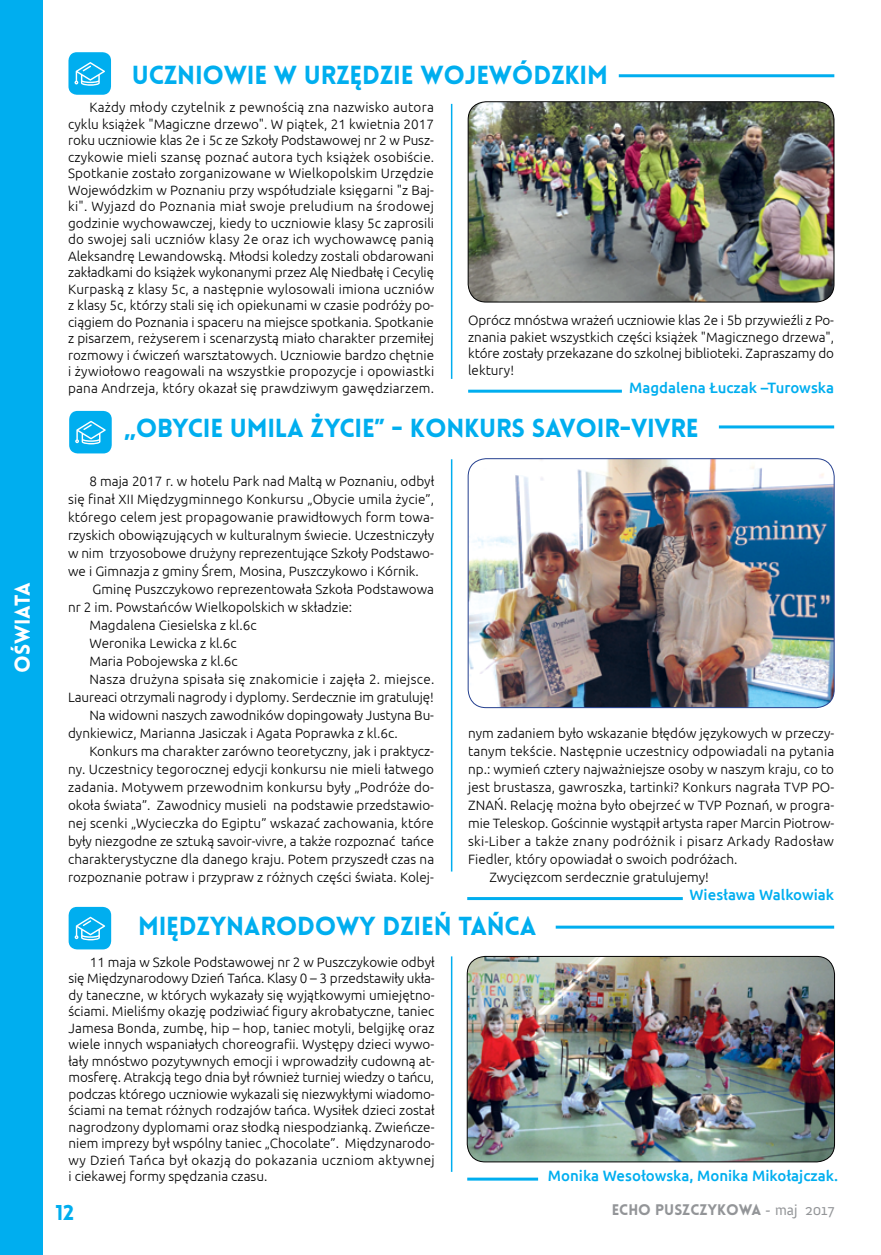
<style>
.page{position:relative;width:881px;height:1255px;background:#fff}
.page>*{position:absolute;margin:0;border:0;box-sizing:border-box;transform-origin:0 0}
.t1{font:900 25.5px "Lovelo";letter-spacing:-.01em;color:#00aeef}
.t2{font:900 21px "Lovelo";color:#fff}
.t3{font:900 21px "Lovelo";color:#00aeef}
.t4{font:500 15px "Ubuntu";color:#00aeef}
.t5{font:900 15px "Lovelo";color:#939598}
.t6{font:300 13.5px/16.5px "Ubuntu";color:#000;text-align:justify}
.t7{font:300 13.5px "Ubuntu";letter-spacing:.025em;color:#000}
.t8{font:300 13.5px "Ubuntu";letter-spacing:.02em;color:#000}
.s1{font-family:"Anivers";font-weight:400}
</style>
<div class="page">
<div style="left:0;top:0;width:43px;height:1254px;background:#00aeef"></div>
<div style="left:68px;top:52px;width:43px;height:43px;background:#00aeef;border-radius:9px"></div>
<svg style="left:74px;top:62px;width:31px;height:24px"></svg>
<img style="left:469px;top:102px;width:364px;height:200px">
<div style="left:467px;top:101px;width:367px;height:201px;border:1px solid #000;border-radius:18px"></div>
<img style="left:469px;top:458px;width:364px;height:249px">
<div style="left:467px;top:458px;width:367px;height:250px;border:1px solid #25408f;border-radius:18px"></div>
<div style="left:69px;top:411px;width:43px;height:42px;background:#00aeef;border-radius:9px"></div>
<svg style="left:75px;top:421px;width:31px;height:23px"></svg>
<img style="left:468px;top:956px;width:366px;height:205px">
<div style="left:466px;top:956px;width:368px;height:206px;border:1px solid #000;border-radius:18px"></div>
<div style="left:69px;top:906px;width:42px;height:43px;background:#00aeef;border-radius:9px"></div>
<svg style="left:75px;top:916px;width:30px;height:24px"></svg>
<hr style="left:468px;top:389px;width:153px;height:3px;background:#00aeef">
<hr style="left:467px;top:897px;width:215px;height:3px;background:#00aeef">
<hr style="left:467px;top:1177px;width:71px;height:3px;background:#00aeef">
<hr style="left:450px;top:104px;width:2px;height:275px;background:#00aeef">
<hr style="left:450px;top:459px;width:2px;height:412px;background:#00aeef">
<hr style="left:450px;top:956px;width:2px;height:215px;background:#00aeef">
<hr style="left:618px;top:74px;width:216px;height:3px;background:#00aeef">
<hr style="left:718px;top:425px;width:115px;height:3px;background:#00aeef">
<hr style="left:555px;top:925px;width:278px;height:3px;background:#00aeef">
<h2 class="t2" style="left:9px;top:673px;width:92px;rotate:-90deg">OŚWIATA</h2>
<h1 class="t1" style="left:132px;top:59px;width:477px">UCZNIOWIE W URZĘDZIE WOJEWÓDZKIM</h1>
<p class="t6" style="left:68px;top:99px;width:367px;text-indent:21px">Każdy młody czytelnik z pewnością zna nazwisko autora cyklu książek "Magiczne drzewo". W piątek, 21 kwietnia 2017 roku uczniowie klas 2e i 5c ze Szkoły Podstawowej nr 2 w Pusz&shy;czykowie mieli szansę poznać autora tych książek osobiście.<br>Spotkanie zostało zorganizowane w Wielkopolskim Urzędzie Wojewódzkim w Poznaniu przy współudziale księgarni "z Baj&shy;ki". Wyjazd do Poznania miał swoje preludium na środowej godzinie wychowawczej, kiedy to uczniowie klasy 5c zaprosili do swojej sali uczniów klasy 2e oraz ich wychowawcę panią Aleksandrę Lewandowską. Młodsi koledzy zostali obdarowani zakładkami do książek wykonanymi przez Alę Niedbałę i Cecylię Kurpaską z klasy 5c, a następnie wylosowali imiona uczniów z klasy 5c, którzy stali się ich opiekunami w czasie podróży po&shy;ciągiem do Poznania i spaceru na miejsce spotkania. Spotkanie z pisarzem, reżyserem i scenarzystą miało charakter przemiłej rozmowy i ćwiczeń warsztatowych. Uczniowie bardzo chętnie i żywiołowo reagowali na wszystkie propozycje i opowiastki pana Andrzeja, który okazał się prawdziwym gawędziarzem.</p>
<p class="t6" style="left:468px;top:312px;width:367px">Oprócz mnóstwa wrażeń uczniowie klas 2e i 5b przywieźli z Po&shy;znania pakiet wszystkich części książek "Magicznego drzewa", które zostały przekazane do szkolnej biblioteki. Zapraszamy do lektury!</p>
<p class="t4" style="left:628px;top:378px;width:206px">Magdalena Łuczak –Turowska</p>
<h1 class="t1" style="left:124px;top:412px;width:575px">„OBYCIE UMILA ŻYCIE” - KONKURS SAVOIR-VIVRE</h1>
<p class="t6" style="left:68px;top:472px;width:367px;line-height:18px;text-indent:21px">8 maja 2017 r. w hotelu Park nad Maltą w Poznaniu, odbył się finał XII Międzygminnego Konkursu „Obycie umila życie”, którego celem jest propagowanie prawidłowych form towa&shy;rzyskich obowiązujących w kulturalnym świecie. Uczestniczyły w nim trzyosobowe drużyny reprezentujące Szkoły Podstawo&shy;we i Gimnazja z gminy Śrem, Mosina, Puszczykowo i Kórnik.</p>
<p class="t6" style="left:93px;top:581px;width:343px">Gminę Puszczykowo reprezentowała Szkoła Podstawowa</p>
<p class="t6" style="left:68px;top:599px;width:285px">nr 2 im. Powstańców Wielkopolskich w składzie:</p>
<p class="t6" style="left:89px;top:617px;width:169px">Magdalena Ciesielska z kl.6c</p>
<p class="t6" style="left:89px;top:635px;width:149px">Weronika Lewicka z kl.6c</p>
<p class="t6" style="left:89px;top:653px;width:150px">Maria Pobojewska z kl.6c</p>
<p class="t8" style="left:89px;top:671px;width:346px">Nasza drużyna spisała się znakomicie i zajęła 2. miejsce.</p>
<p class="t6" style="left:68px;top:689px;width:367px">Laureaci otrzymali nagrody i dyplomy. Serdecznie im gratuluję!</p>
<p class="t6" style="left:89px;top:707px;width:346px">Na widowni naszych zawodników dopingowały Justyna Bu-</p>
<p class="t6" style="left:68px;top:725px;width:331px">dynkiewicz, Marianna Jasiczak i Agata Poprawka z kl.6c.</p>
<p class="t6" style="left:89px;top:743px;width:346px">Konkurs ma charakter zarówno teoretyczny, jak i praktycz-</p>
<p class="t6" style="left:68px;top:761px;width:367px">ny. Uczestnicy tegorocznej edycji konkursu nie mieli łatwego</p>
<p class="t6" style="left:68px;top:779px;width:367px">zadania. Motywem przewodnim konkursu były „Podróże do-</p>
<p class="t6" style="left:68px;top:797px;width:367px">okoła świata”. Zawodnicy musieli na podstawie przedstawio-</p>
<p class="t6" style="left:68px;top:815px;width:367px">nej scenki „Wycieczka do Egiptu” wskazać zachowania, które</p>
<p class="t6" style="left:68px;top:833px;width:367px">były niezgodne ze sztuką savoir-vivre, a także rozpoznać tańce</p>
<p class="t6" style="left:68px;top:851px;width:367px">charakterystyczne dla danego kraju. Potem przyszedł czas na</p>
<p class="t6" style="left:68px;top:869px;width:367px">rozpoznanie potraw i przypraw z różnych części świata. Kolej-</p>
<p class="t6" style="left:468px;top:725px;width:367px">nym zadaniem było wskazanie błędów językowych w przeczy-</p>
<p class="t6" style="left:468px;top:743px;width:367px">tanym tekście. Następnie uczestnicy odpowiadali na pytania</p>
<p class="t6" style="left:468px;top:761px;width:367px">np.: wymień cztery najważniejsze osoby w naszym kraju, co to</p>
<p class="t6" style="left:468px;top:779px;width:367px">jest brustasza, gawroszka, tartinki? Konkurs nagrała TVP PO-</p>
<p class="t6" style="left:468px;top:797px;width:367px">ZNAŃ. Relację można było obejrzeć w TVP Poznań, w progra-</p>
<p class="t6" style="left:468px;top:815px;width:367px">mie Teleskop. Gościnnie wystąpił artysta raper Marcin Piotrow-</p>
<p class="t7" style="left:468px;top:833px;width:367px">ski-Liber a także znany podróżnik i pisarz Arkady Radosław</p>
<p class="t6" style="left:468px;top:851px;width:270px">Fiedler, który opowiadał o swoich podróżach.</p>
<p class="t6" style="left:489px;top:869px;width:221px">Zwycięzcom serdecznie gratulujemy!</p>
<p class="t4" style="left:689px;top:885px;width:146px">Wiesława Walkowiak</p>
<h1 class="t1" style="left:138px;top:910px;width:399px">MIĘDZYNARODOWY DZIEŃ TAŃCA</h1>
<p class="t6" style="left:68px;top:953px;width:367px;text-indent:21px">11 maja w Szkole Podstawowej nr 2 w Puszczykowie odbył się Międzynarodowy Dzień Tańca. Klasy 0 – 3 przedstawiły ukła&shy;dy taneczne, w których wykazały się wyjątkowymi umiejętno&shy;ściami. Mieliśmy okazję podziwiać figury akrobatyczne, taniec Jamesa Bonda, zumbę, hip – hop, taniec motyli, belgijkę oraz wiele innych wspaniałych choreografii. Występy dzieci wywo&shy;łały mnóstwo pozytywnych emocji i wprowadziły cudowną at&shy;mosferę. Atrakcją tego dnia był również turniej wiedzy o tańcu, podczas którego uczniowie wykazali się niezwykłymi wiadomo&shy;ściami na temat różnych rodzajów tańca. Wysiłek dzieci został nagrodzony dyplomami oraz słodką niespodzianką. Zwieńcze&shy;niem imprezy był wspólny taniec „Chocolate”. Międzynarodo&shy;wy Dzień Tańca był okazją do pokazania uczniom aktywnej i ciekawej formy spędzania czasu.</p>
<p class="t4" style="left:547px;top:1165px;width:291px">Monika Wesołowska, Monika Mikołajczak.</p>
<h2 class="t3" style="left:55px;top:1199px;width:20px">12</h2>
<p class="t5" style="left:611px;top:1200px;width:224px">ECHO PUSZCZYKOWA <span class="s1">- maj 2017</span></p>
</div>
